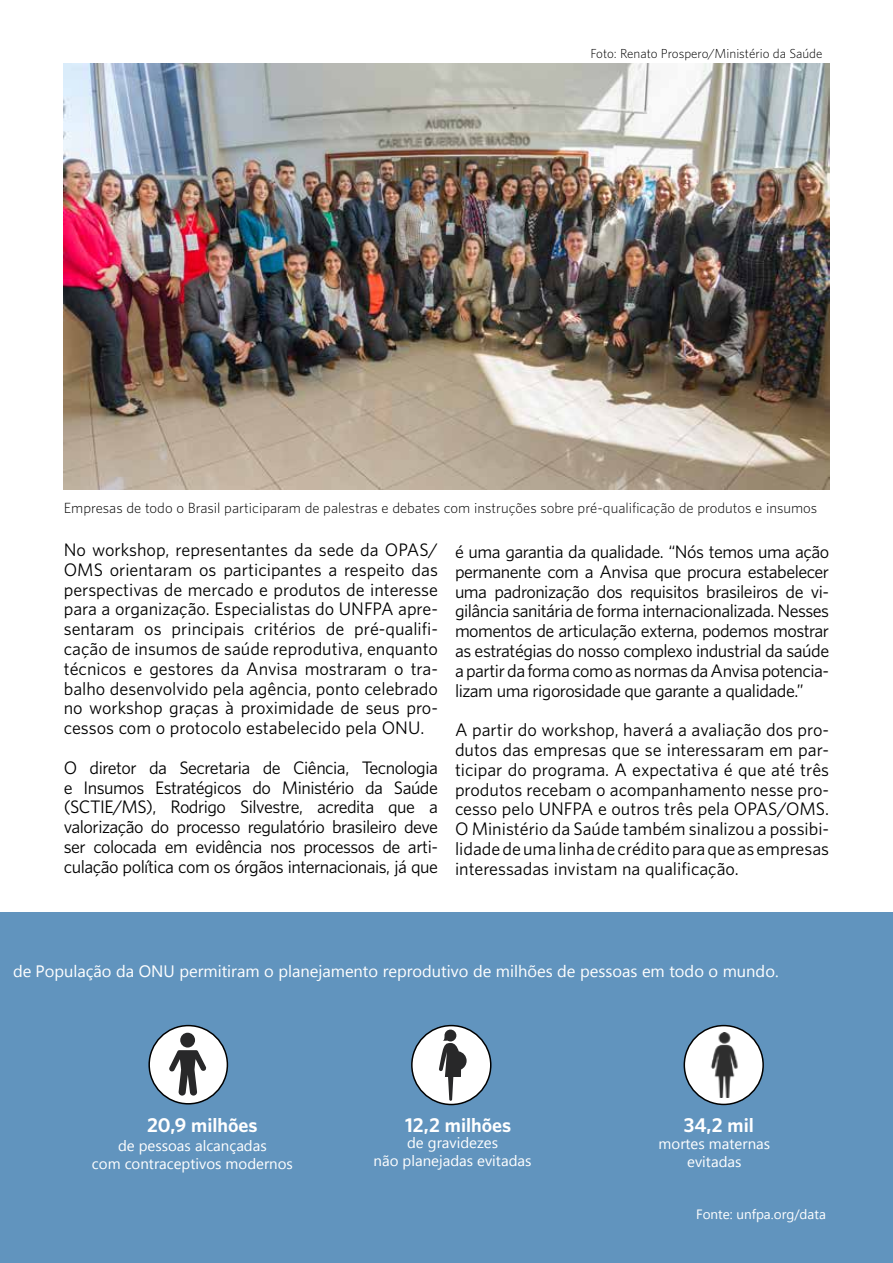
<style>
.page{position:relative;width:893px;height:1263px;background:#fff}
.page>*{position:absolute;margin:0;border:0;box-sizing:border-box;transform-origin:0 0}
.t1{font:700 18px "UNFPA";color:#fff}
.t2{font:16.5px/19.8px "UNFPA Text";letter-spacing:-.02em;color:#000;text-align:justify}
.t3{font:16.5px "Lao UI";color:#fff}
.t4{font:15px/18px "Lao UI";color:#fff;text-align:center}
.t5{font:300 13.5px "UNFPA";color:#000}
.t6{font:13.5px "Lao UI";color:#fff}
.t7{font:300 12px "UNFPA";color:#000}
.s1{font-size:27px;color:#6194be}
</style>
<div class="page">
<img style="left:64px;top:64px;width:765px;height:425px">
<div style="left:0;top:912px;width:893px;height:351px;background:#6194be"></div>
<div style="left:412px;top:1025px;width:79px;height:79px;background:#fff;border-radius:50%"></div>
<div style="left:411px;top:1025px;width:80px;height:80px;border:2px solid #000;border-radius:50%"></div>
<svg style="left:439px;top:1029px;width:28px;height:72px"></svg>
<div style="left:149px;top:1025px;width:78px;height:79px;background:#fff;border-radius:50%"></div>
<div style="left:148px;top:1025px;width:80px;height:79px;border:2px solid #000;border-radius:50%"></div>
<svg style="left:169px;top:1050px;width:37px;height:45px"></svg>
<div style="left:180px;top:1033px;width:15px;height:14px;background:#282829;border-radius:50%"></div>
<div style="left:684px;top:1025px;width:79px;height:79px;background:#fff;border-radius:50%"></div>
<div style="left:684px;top:1025px;width:80px;height:80px;border:2px solid #000;border-radius:50%"></div>
<img style="left:704px;top:1032px;width:45px;height:66px">
<p class="t7" style="left:590px;top:46px;width:233px">Foto: Renato Prospero/Ministério da Saúde</p>
<p class="t5" style="left:64px;top:499px;width:755px">Empresas de todo o Brasil participaram de palestras e debates com instruções sobre pré-qualificação de produtos e insumos</p>
<p class="t2" style="left:64px;top:539px;width:376px">No workshop, representantes da sede da OPAS/ OMS orientaram os participantes a respeito das perspectivas de mercado e produtos de interesse para a organização. Especialistas do UNFPA apre&shy;sentaram os principais critérios de pré-qualifi&shy;cação de insumos de saúde reprodutiva, enquanto técnicos e gestores da Anvisa mostraram o tra&shy;balho desenvolvido pela agência, ponto celebrado no workshop graças à proximidade de seus pro&shy;cessos com o protocolo estabelecido pela ONU.</p>
<p class="t2" style="left:64px;top:757px;width:376px">O diretor da Secretaria de Ciência, Tecnologia e Insumos Estratégicos do Ministério da Saúde (SCTIE/MS), Rodrigo Silvestre, acredita que a valorização do processo regulatório brasileiro deve ser colocada em evidência nos processos de arti&shy;culação política com os órgãos internacionais, já que</p>
<p class="t2" style="left:455px;top:541px;width:376px">é uma garantia da qualidade. “Nós temos uma ação permanente com a Anvisa que procura estabelecer uma padronização dos requisitos brasileiros de vi&shy;gilância sanitária de forma internacionalizada. Nesses momentos de articulação externa, podemos mostrar as estratégias do nosso complexo industrial da saúde a partir da forma como as normas da Anvisa potencia&shy;lizam uma rigorosidade que garante a qualidade.”</p>
<p class="t2" style="left:455px;top:720px;width:376px">A partir do workshop, haverá a avaliação dos pro&shy;dutos das empresas que se interessaram em par&shy;ticipar do programa. A expectativa é que até três produtos recebam o acompanhamento nesse pro&shy;cesso pelo UNFPA e outros três pela OPAS/OMS.<br>O Ministério da Saúde também sinalizou a possibi&shy;lidade de uma linha de crédito para que as empresas interessadas invistam na qualificação.</p>
<p class="t3" style="left:13px;top:960px;width:767px">de População da ONU permitiram o planejamento reprodutivo de milhões de pessoas em todo o mundo.</p>
<p class="t1" style="left:136px;top:1113px;width:124px"><span class="s1">1</span>20,9 milhões</p>
<p class="t4" style="left:92px;top:1136px;width:202px">de pessoas alcançadas<br>com contraceptivos modernos</p>
<p class="t1" style="left:394px;top:1113px;width:119px"><span class="s1">1</span>12,2 milhões</p>
<p class="t4" style="left:374px;top:1133px;width:159px">de gravidezes<br>não planejadas evitadas</p>
<p class="t1" style="left:672px;top:1113px;width:83px"><span class="s1">1</span>34,2 mil</p>
<p class="t4" style="left:659px;top:1134px;width:113px">mortes maternas evitadas</p>
<p class="t6" style="left:696px;top:1205px;width:131px">Fonte: unfpa.org/data</p>
</div>
